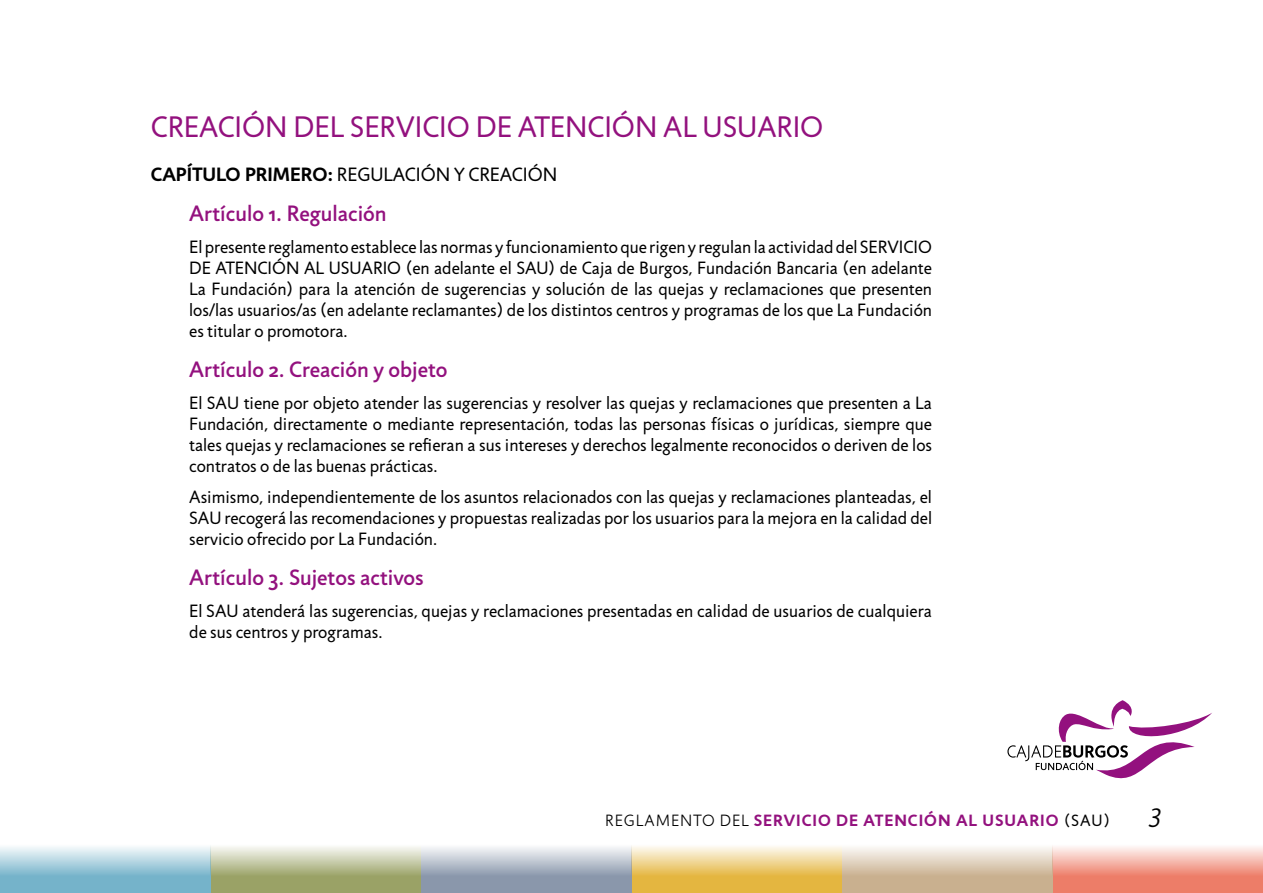
<style>
.page{position:relative;width:1263px;height:893px;background:#fff}
.page>*{position:absolute;margin:0;border:0;box-sizing:border-box;transform-origin:0 0}
.t1{font:30px "Jigsaw";color:#93117e}
.t2{font:italic 300 27px "Jigsaw";color:#000}
.t3{font:500 22.5px "Jigsaw";color:#93117e}
.t4{font:19.5px "Jigsaw";color:#000}
.t5{font:18px/21px "Jigsaw";color:#000;text-align:justify}
.t6{font:700 16.5px "Jigsaw";letter-spacing:.06em;color:#93117e}
.s1{font-weight:700}
.s2{font-weight:300;color:#000}
.s3{font-weight:400;color:#000}
</style>
<div class="page">
<svg style="left:1052px;top:846px;width:211px;height:47px;background:#f2a496"></svg>
<svg style="left:842px;top:847px;width:210px;height:46px;background:#d8c6af"></svg>
<svg style="left:631px;top:846px;width:211px;height:47px;background:#ebcc7a"></svg>
<svg style="left:421px;top:847px;width:210px;height:46px;background:#abb5c3"></svg>
<svg style="left:210px;top:846px;width:211px;height:47px;background:#b8be95"></svg>
<svg style="left:0;top:847px;width:210px;height:46px;background:#9dc9d9"></svg>
<svg style="left:1007px;top:700px;width:205px;height:79px"></svg>
<h1 class="t1" style="left:151px;top:110px;width:674px">CREACIÓN DEL SERVICIO DE ATENCIÓN AL USUARIO</h1>
<p class="t4" style="left:151px;top:163px;width:408px"><span class="s1">CAPÍTULO PRIMERO:</span> REGULACIÓN Y CREACIÓN</p>
<p class="t3" style="left:189px;top:200px;width:199px">Artículo 1. Regulación</p>
<p class="t5" style="left:189px;top:236px;width:744px">El presente reglamento establece las normas y funcionamiento que rigen y regulan la actividad del SERVICIO DE ATENCIÓN AL USUARIO (en adelante el SAU) de Caja de Burgos, Fundación Bancaria (en adelante La Fundación) para la atención de sugerencias y solución de las quejas y reclamaciones que presenten los/las usuarios/as (en adelante reclamantes) de los distintos centros y programas de los que La Fundación es titular o promotora.</p>
<p class="t3" style="left:189px;top:356px;width:260px">Artículo 2. Creación y objeto</p>
<p class="t5" style="left:189px;top:392px;width:744px">El SAU tiene por objeto atender las sugerencias y resolver las quejas y reclamaciones que presenten a La Fundación, directamente o mediante representación, todas las personas físicas o jurídicas, siempre que tales quejas y reclamaciones se refieran a sus intereses y derechos legalmente reconocidos o deriven de los contratos o de las buenas prácticas.</p>
<p class="t5" style="left:189px;top:487px;width:744px">Asimismo, independientemente de los asuntos relacionados con las quejas y reclamaciones planteadas, el SAU recogerá las recomendaciones y propuestas realizadas por los usuarios para la mejora en la calidad del servicio ofrecido por La Fundación.</p>
<p class="t3" style="left:189px;top:564px;width:236px">Artículo 3. Sujetos activos</p>
<p class="t5" style="left:189px;top:601px;width:744px">El SAU atenderá las sugerencias, quejas y reclamaciones presentadas en calidad de usuarios de cualquiera de sus centros y programas.</p>
<p class="t6" style="left:605px;top:811px;width:506px"><span class="s2">REGLAMENTO DEL</span> SERVICIO DE ATENCIÓN AL USUARIO <span class="s3">(SAU)</span></p>
<h2 class="t2" style="left:1149px;top:803px;width:14px">3</h2>
</div>
